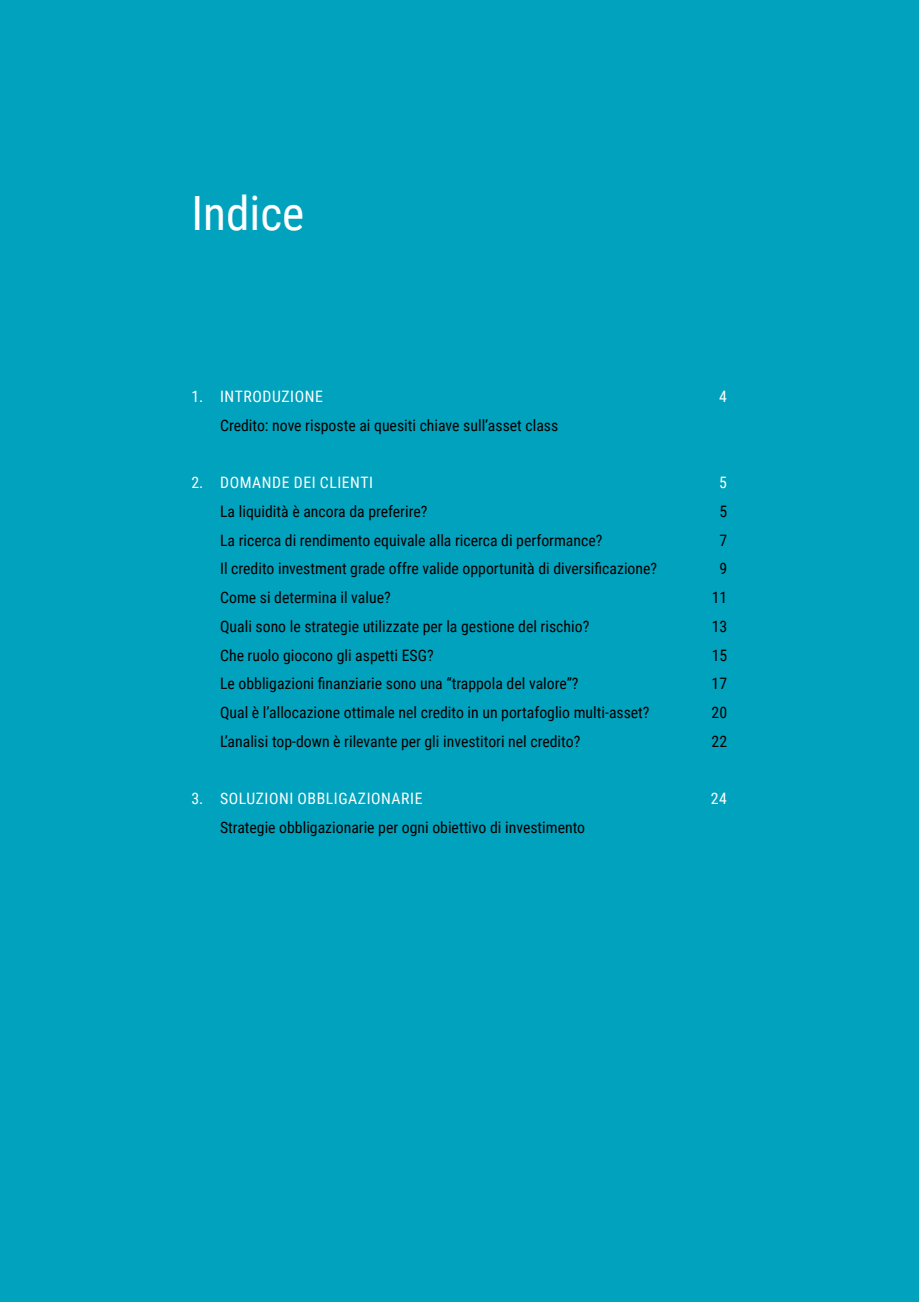
<style>
.page{position:relative;width:919px;height:1302px;background:#fff}
.page>*{position:absolute;margin:0;border:0;box-sizing:border-box;transform-origin:0 0}
.t1{font:47.25px "Roboto Condensed";color:#fff}
.t2{font:15.75px "Roboto Condensed";color:#000}
.t3{font:15.75px "Roboto Condensed";letter-spacing:.035em;color:#fff}
</style>
<div class="page">
<div style="left:0;top:0;width:918px;height:1301px;background:#00a2bd"></div>
<h1 class="t1" style="left:191px;top:180px;width:114px">Indice</h1>
<p class="t3" style="left:191px;top:385px;width:133px">1. INTRODUZIONE</p>
<p class="t3" style="left:719px;top:385px;width:9px">4</p>
<p class="t2" style="left:220px;top:414px;width:339px">Credito: nove risposte ai quesiti chiave sull’asset class</p>
<p class="t3" style="left:191px;top:471px;width:183px">2. DOMANDE DEI CLIENTI</p>
<p class="t3" style="left:719px;top:471px;width:9px">5</p>
<p class="t2" style="left:220px;top:500px;width:209px">La liquidità è ancora da preferire?</p>
<p class="t2" style="left:719px;top:500px;width:9px">5</p>
<p class="t2" style="left:220px;top:529px;width:384px">La ricerca di rendimento equivale alla ricerca di performance?</p>
<p class="t2" style="left:719px;top:529px;width:9px">7</p>
<p class="t2" style="left:220px;top:557px;width:438px">Il credito investment grade offre valide opportunità di diversificazione?</p>
<p class="t2" style="left:719px;top:557px;width:9px">9</p>
<p class="t2" style="left:220px;top:586px;width:172px">Come si determina il value?</p>
<p class="t2" style="left:711px;top:586px;width:17px">11</p>
<p class="t2" style="left:220px;top:615px;width:370px">Quali sono le strategie utilizzate per la gestione del rischio?</p>
<p class="t2" style="left:711px;top:615px;width:17px">13</p>
<p class="t2" style="left:220px;top:643px;width:215px">Che ruolo giocono gli aspetti ESG?</p>
<p class="t2" style="left:711px;top:643px;width:17px">15</p>
<p class="t2" style="left:220px;top:672px;width:360px">Le obbligazioni finanziarie sono una “trappola del valore”?</p>
<p class="t2" style="left:711px;top:672px;width:17px">17</p>
<p class="t2" style="left:220px;top:701px;width:431px">Qual è l’allocazione ottimale nel credito in un portafoglio multi-asset?</p>
<p class="t2" style="left:711px;top:701px;width:17px">20</p>
<p class="t2" style="left:220px;top:730px;width:362px">L’analisi top-down è rilevante per gli investitori nel credito?</p>
<p class="t2" style="left:711px;top:730px;width:17px">22</p>
<p class="t3" style="left:191px;top:787px;width:233px">3. SOLUZIONI OBBLIGAZIONARIE</p>
<p class="t3" style="left:710px;top:787px;width:18px">24</p>
<p class="t2" style="left:220px;top:816px;width:366px">Strategie obbligazionarie per ogni obiettivo di investimento</p>
</div>
